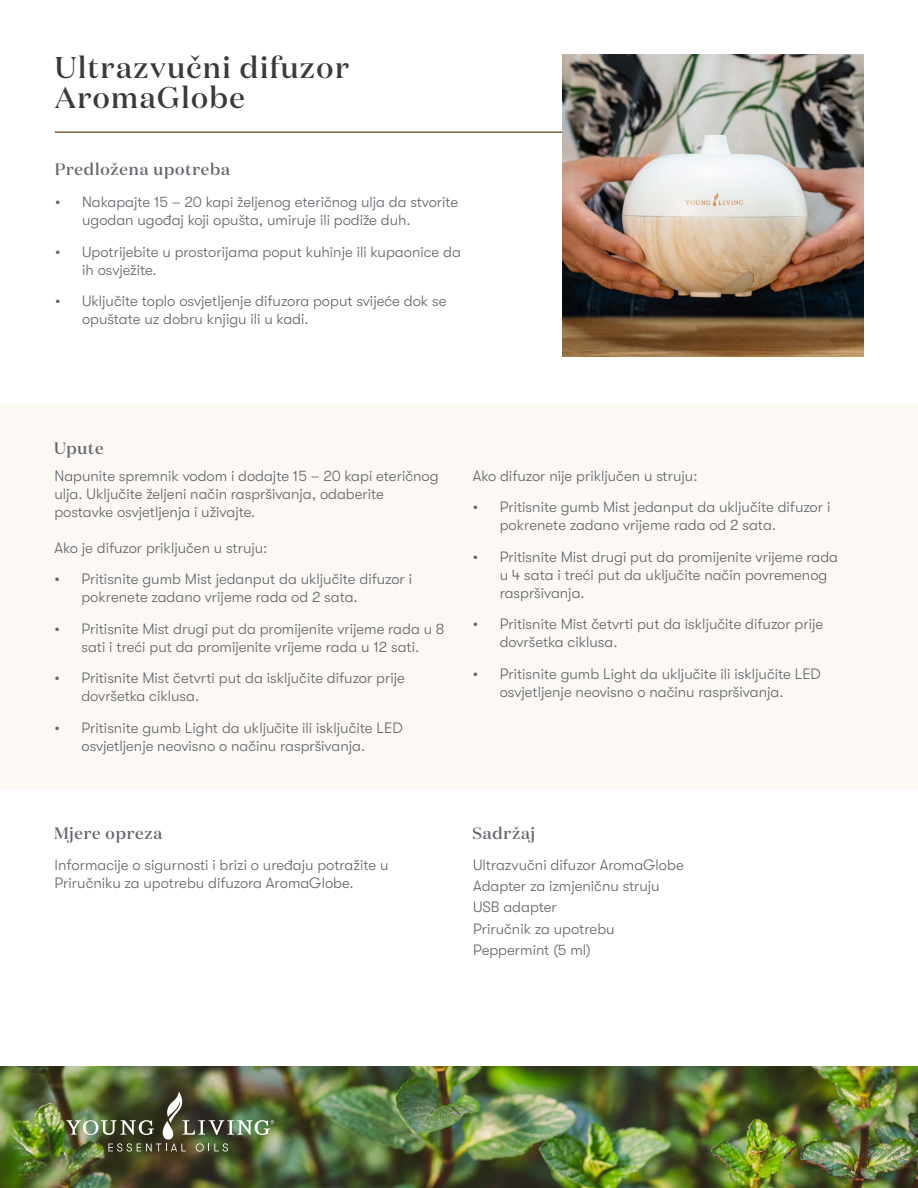
<style>
.page{position:relative;width:918px;height:1188px;background:#fff}
.page>*{position:absolute;margin:0;border:0;box-sizing:border-box;transform-origin:0 0}
.t1{font:500 30px/30px "Domaine Display";letter-spacing:.05em;color:#3d3936}
.t2{font:500 16.5px "Domaine Display";letter-spacing:.05em;color:#61646a}
.t3{font:300 15px/18px "GT Walsheim Pro";color:#61646a}
</style>
<div class="page">
<img style="left:0;top:1067px;width:918px;height:121px">
<div style="left:0;top:404px;width:918px;height:385px;background:#fcf8f4"></div>
<img style="left:66px;top:1092px;width:208px;height:60px">
<hr style="left:55px;top:131px;width:544px;height:2px;background:#80623b">
<img style="left:562px;top:55px;width:302px;height:301px">
<h1 class="t1" style="left:55px;top:52px;width:296px">Ultrazvučni difuzor<br>AromaGlobe</h1>
<p class="t2" style="left:55px;top:158px;width:177px">Predložena upotreba</p>
<p class="t3" style="left:82px;top:193px;width:378px;text-indent:-27px">• Nakapajte 15 – 20 kapi željenog eteričnog ulja da stvorite ugodan ugođaj koji opušta, umiruje ili podiže duh.</p>
<p class="t3" style="left:82px;top:243px;width:380px;text-indent:-27px">• Upotrijebite u prostorijama poput kuhinje ili kupaonice da ih osvježite.</p>
<p class="t3" style="left:82px;top:292px;width:366px;text-indent:-27px">• Uključite toplo osvjetljenje difuzora poput svijeće dok se opuštate uz dobru knjigu ili u kadi.</p>
<p class="t2" style="left:54px;top:438px;width:51px">Upute</p>
<p class="t3" style="left:54px;top:467px;width:386px">Napunite spremnik vodom i dodajte 15 – 20 kapi eteričnog ulja. Uključite željeni način raspršivanja, odaberite postavke osvjetljenja i uživajte.</p>
<p class="t3" style="left:54px;top:539px;width:215px">Ako je difuzor priključen u struju:</p>
<p class="t3" style="left:81px;top:570px;width:332px;text-indent:-27px">• Pritisnite gumb Mist jedanput da uključite difuzor i pokrenete zadano vrijeme rada od 2 sata.</p>
<p class="t3" style="left:54px;top:620px;width:392px;text-align:center">• Pritisnite Mist drugi put da promijenite vrijeme rada u 8 sati i treći put da promijenite vrijeme rada u 12 sati.</p>
<p class="t3" style="left:81px;top:669px;width:325px;text-indent:-27px">• Pritisnite Mist četvrti put da isključite difuzor prije dovršetka ciklusa.</p>
<p class="t3" style="left:81px;top:719px;width:323px;text-indent:-27px">• Pritisnite gumb Light da uključite ili isključite LED osvjetljenje neovisno o načinu raspršivanja.</p>
<p class="t3" style="left:473px;top:467px;width:226px">Ako difuzor nije priključen u struju:</p>
<p class="t3" style="left:500px;top:498px;width:332px;text-indent:-27px">• Pritisnite gumb Mist jedanput da uključite difuzor i pokrenete zadano vrijeme rada od 2 sata.</p>
<p class="t3" style="left:500px;top:548px;width:340px;text-indent:-27px">• Pritisnite Mist drugi put da promijenite vrijeme rada u 4 sata i treći put da uključite način povremenog raspršivanja.</p>
<p class="t3" style="left:500px;top:615px;width:325px;text-indent:-27px">• Pritisnite Mist četvrti put da isključite difuzor prije dovršetka ciklusa.</p>
<p class="t3" style="left:500px;top:665px;width:323px;text-indent:-27px">• Pritisnite gumb Light da uključite ili isključite LED osvjetljenje neovisno o načinu raspršivanja.</p>
<p class="t2" style="left:54px;top:823px;width:110px">Mjere opreza</p>
<p class="t2" style="left:472px;top:823px;width:64px">Sadržaj</p>
<p class="t3" style="left:473px;top:854px;width:212px;line-height:21.3px">Ultrazvučni difuzor AromaGlobe<br>Adapter za izmjeničnu struju<br>USB adapter<br>Priručnik za upotrebu<br>Peppermint (5 ml)</p>
<p class="t3" style="left:55px;top:856px;width:335px">Informacije o sigurnosti i brizi o uređaju potražite u<br>Priručniku za upotrebu difuzora AromaGlobe.</p>
</div>
